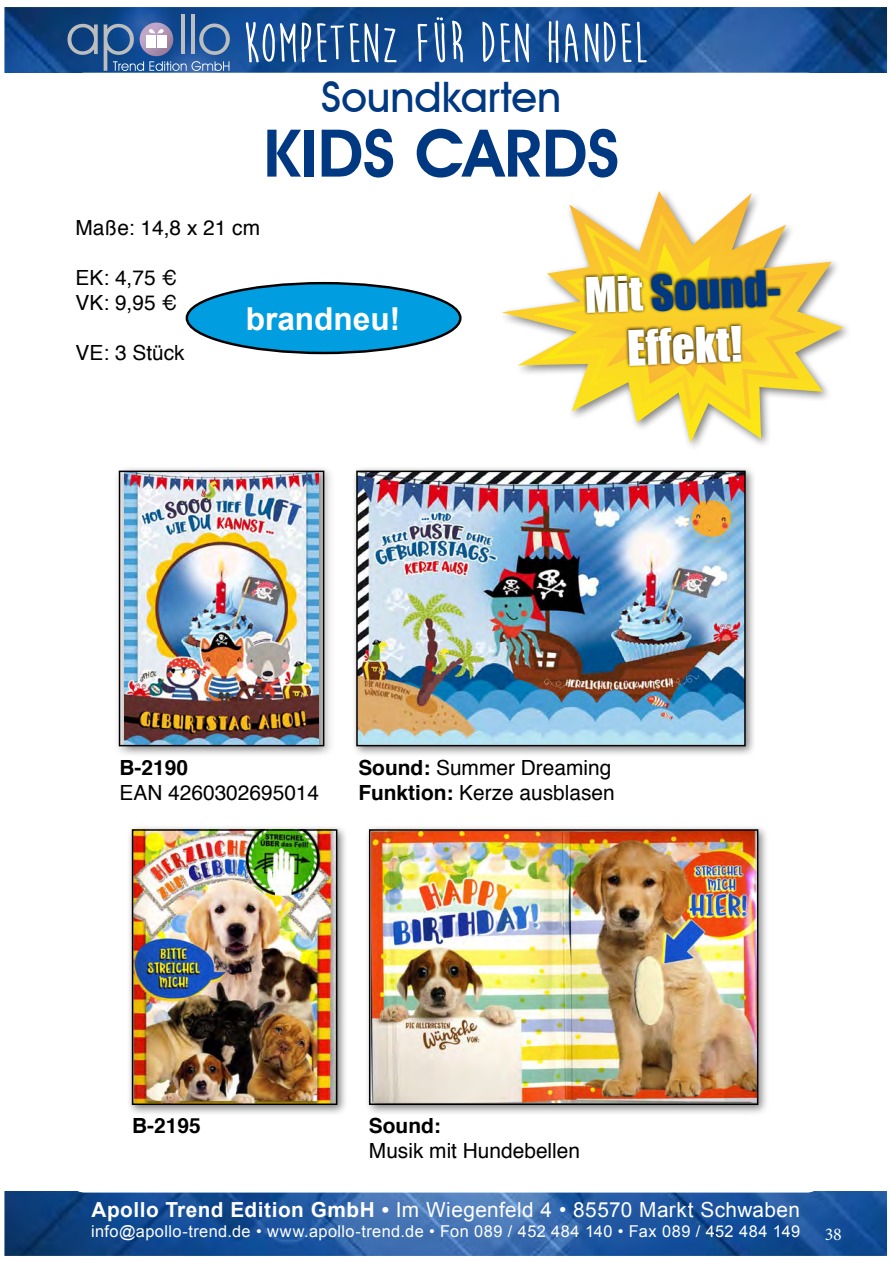
<style>
.page{position:relative;width:893px;height:1263px;background:#fff}
.page>*{position:absolute;margin:0;border:0;box-sizing:border-box;transform-origin:0 0}
.t1{font:600 66px "Avant Garde IT Cby BT";letter-spacing:.005em;color:#003882}
.t2{font:700 56.4px "Moon Flower";color:#fff}
.t3{font:45px/54px "Impact";color:#fff;text-align:center}
.t4{font:500 42px "Avant Garde IT Cby BT";color:#003882}
.t5{font:700 31.65px "Arial";color:#fff}
.t6{font:20.85px/25px "Helvetica";color:#000}
.t7{font:20.85px "Arial";letter-spacing:.02em;color:#fff}
.t8{font:700 20.85px "Helvetica";color:#000}
.t9{font:18px "Minion Pro";color:#fff}
.t10{font:16.35px "Arial";letter-spacing:.025em;color:#fff}
.s1{color:#003882}
.s2{font-weight:700}
</style>
<div class="page">
<img style="left:4px;top:7px;width:883px;height:1249px">
<svg style="left:67px;top:24px;width:31px;height:31px"></svg>
<hr style="left:181px;top:15px;width:4px;height:39px;background:#bbbdbe">
<hr style="left:191px;top:15px;width:4px;height:39px;background:#bbbdbe">
<div style="left:140px;top:23px;width:33px;height:33px;background:#c0a6c7;border-radius:17px"></div>
<svg style="left:104px;top:24px;width:126px;height:47px;background:#5779aa"></svg>
<div style="left:0;top:73px;width:893px;height:1118px;background:#fff"></div>
<div style="left:351px;top:465px;width:406px;height:292px;background:#000;opacity:.5"></div>
<img style="left:359px;top:474px;width:384px;height:269px">
<div style="left:356px;top:471px;width:390px;height:275px;border:2px solid #000"></div>
<div style="left:114px;top:465px;width:221px;height:292px;background:#000;opacity:.5"></div>
<img style="left:124px;top:474px;width:195px;height:269px">
<div style="left:119px;top:471px;width:205px;height:275px;border:2px solid #000"></div>
<div style="left:187px;top:283px;width:273px;height:70px;background:#009ee0;border-radius:50%"></div>
<div style="left:186px;top:282px;width:276px;height:72px;border:2px solid #000;border-radius:50%"></div>
<svg style="left:502px;top:191px;width:342px;height:252px"></svg>
<svg style="left:521px;top:208px;width:303px;height:220px"></svg>
<svg style="left:583px;top:243px;width:203px;height:143px;background:#c5a323"></svg>
<div style="left:364px;top:824px;width:406px;height:292px;background:#000;opacity:.5"></div>
<img style="left:372px;top:832px;width:383px;height:270px">
<div style="left:369px;top:829px;width:389px;height:276px;border:2px solid #000"></div>
<div style="left:127px;top:824px;width:222px;height:292px;background:#000;opacity:.5"></div>
<img style="left:135px;top:832px;width:199px;height:270px">
<div style="left:132px;top:829px;width:205px;height:276px;border:2px solid #000"></div>
<h2 class="t2" style="left:243px;top:14px;width:408px">KOMPETENZ FÜR DEN HANDEL</h2>
<h3 class="t4" style="left:321px;top:72px;width:242px">Soundkarten</h3>
<h1 class="t1" style="left:263px;top:113px;width:357px">KIDS CARDS</h1>
<p class="t6" style="left:76px;top:216px;width:186px">Maße: 14,8 x 21 cm</p>
<p class="t6" style="left:76px;top:266px;width:103px">EK: 4,75 €<br>VK: 9,95 €</p>
<p class="t6" style="left:76px;top:341px;width:111px">VE: 3 Stück</p>
<h3 class="t5" style="left:246px;top:301px;width:156px">brandneu!</h3>
<h3 class="t3" style="left:584px;top:267px;width:207px;rotate:-2deg">Mit <span class="s1">Sound-<br></span>Effekt!</h3>
<p class="t8" style="left:120px;top:751px;width:70px">B-2190</p>
<p class="t6" style="left:120px;top:781px;width:201px">EAN 4260302695014</p>
<p class="t6" style="left:358px;top:755px;width:258px"><span class="s2">Sound:</span> Summer Dreaming<br><span class="s2">Funktion:</span> Kerze ausblasen</p>
<p class="t8" style="left:132px;top:1109px;width:70px">B-2195</p>
<p class="t8" style="left:369px;top:1109px;width:73px">Sound:</p>
<p class="t6" style="left:369px;top:1139px;width:213px">Musik mit Hundebellen</p>
<p class="t7" style="left:91px;top:1196px;width:710px"><span class="s2">Apollo Trend Edition GmbH •</span> Im Wiegenfeld 4 • 85570 Markt Schwaben</p>
<p class="t10" style="left:91px;top:1220px;width:711px">info@apollo-trend.de • www.apollo-trend.de • Fon 089 / 452 484 140 • Fax 089 / 452 484 149</p>
<p class="t9" style="left:825px;top:1222px;width:19px">38</p>
</div>
